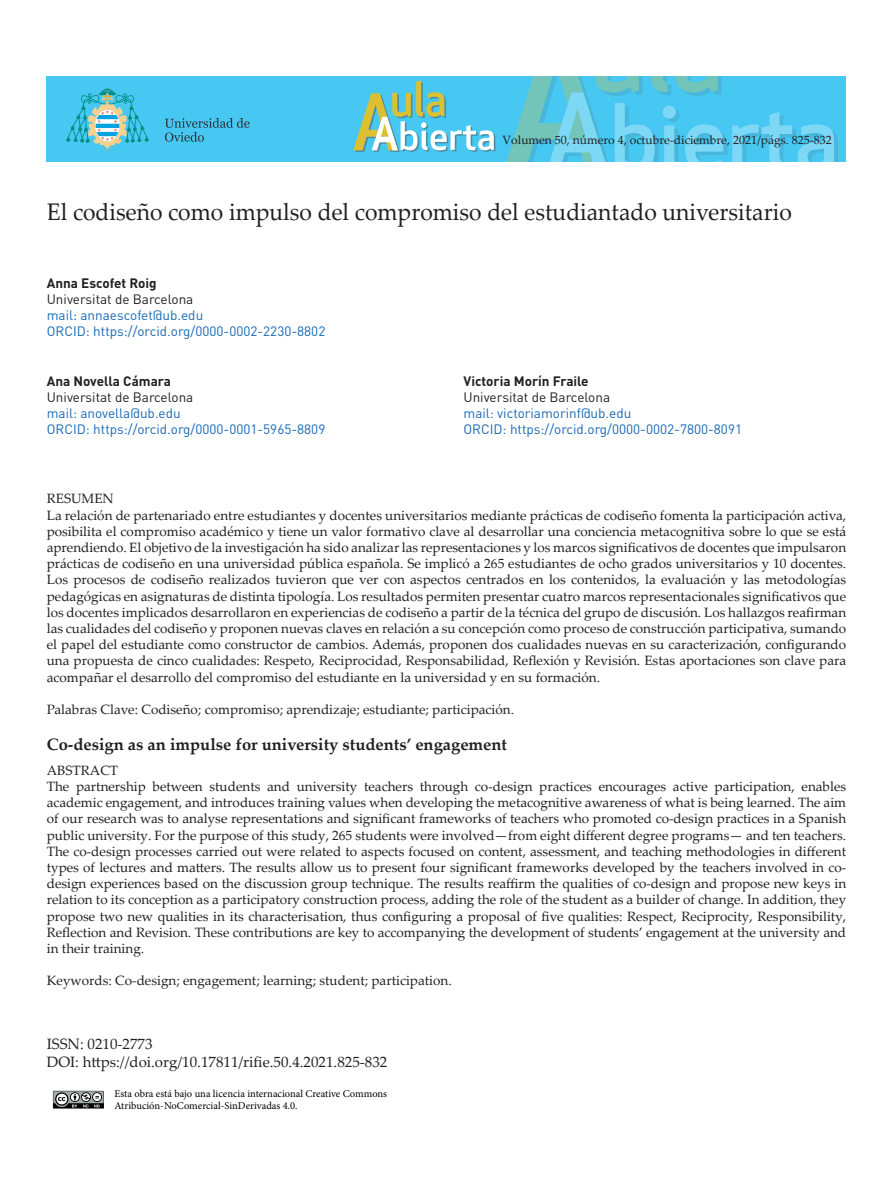
<style>
.page{position:relative;width:893px;height:1191px;background:#fff}
.page>*{position:absolute;margin:0;border:0;box-sizing:border-box;transform-origin:0 0}
.t1{font:24px "Palatino Linotype";color:#231f20;scale:.95 1}
.t2{font:700 16.5px "Palatino Linotype";color:#231f20}
.t3{font:15px/18px "Palatino Linotype";color:#231f20}
.t4{font:13.5px/16.2px "Palatino Linotype";color:#231f20}
.t5{font:13.5px/16.2px "DIN";color:#1768b4}
.t6{font:13.5px "DIN";color:#231f20}
.t7{font:700 13.5px "DIN";color:#231f20}
.t8{font:12px "Palatino Linotype";color:#231f20}
.t9{font:10.5px/12px "Minion Pro";color:#000001}
</style>
<div class="page">
<div style="left:46px;top:76px;width:800px;height:85px;background:#46c8f3"></div>
<svg style="left:507px;top:76px;width:331px;height:85px"></svg>
<svg style="left:165px;top:118px;width:85px;height:24px"></svg>
<svg style="left:66px;top:89px;width:83px;height:63px"></svg>
<svg style="left:353px;top:81px;width:142px;height:71px"></svg>
<svg style="left:53px;top:1090px;width:51px;height:18px"></svg>
<p class="t8" style="left:503px;top:131px;width:331px">Volumen 50, número 4, octubre-diciembre, 2021/págs. 825-832</p>
<h1 class="t1" style="left:47px;top:194px;width:786px">El codiseño como impulso del compromiso del estudiantado universitario</h1>
<p class="t7" style="left:47px;top:274px;width:111px">Anna Escofet Roig</p>
<p class="t6" style="left:47px;top:291px;width:148px">Universitat de Barcelona</p>
<p class="t5" style="left:47px;top:307px;width:280px">mail: annaescofet@ub.edu<br>ORCID: https://orcid.org/0000-0002-2230-8802</p>
<p class="t7" style="left:47px;top:372px;width:126px">Ana Novella Cámara</p>
<p class="t6" style="left:47px;top:388px;width:148px">Universitat de Barcelona</p>
<p class="t5" style="left:47px;top:405px;width:280px">mail: anovella@ub.edu<br>ORCID: https://orcid.org/0000-0001-5965-8809</p>
<p class="t7" style="left:463px;top:372px;width:127px">Victoria Morín Fraile</p>
<p class="t6" style="left:463px;top:388px;width:148px">Universitat de Barcelona</p>
<p class="t5" style="left:463px;top:405px;width:280px">mail: victoriamorinf@ub.edu<br>ORCID: https://orcid.org/0000-0002-7800-8091</p>
<p class="t4" style="left:47px;top:490px;width:801px">RESUMEN<br>La relación de partenariado entre estudiantes y docentes universitarios mediante prácticas de codiseño fomenta la participación activa, posibilita el compromiso académico y tiene un valor formativo clave al desarrollar una conciencia metacognitiva sobre lo que se está aprendiendo. El objetivo de la investigación ha sido analizar las representaciones y los marcos significativos de docentes que impulsaron prácticas de codiseño en una universidad pública española. Se implicó a 265 estudiantes de ocho grados universitarios y 10 docentes.<br>Los procesos de codiseño realizados tuvieron que ver con aspectos centrados en los contenidos, la evaluación y las metodologías pedagógicas en asignaturas de distinta tipología. Los resultados permiten presentar cuatro marcos representacionales significativos que los docentes implicados desarrollaron en experiencias de codiseño a partir de la técnica del grupo de discusión. Los hallazgos reafirman las cualidades del codiseño y proponen nuevas claves en relación a su concepción como proceso de construcción participativa, sumando el papel del estudiante como constructor de cambios. Además, proponen dos cualidades nuevas en su caracterización, configurando una propuesta de cinco cualidades: Respeto, Reciprocidad, Responsabilidad, Reflexión y Revisión. Estas aportaciones son clave para acompañar el desarrollo del compromiso del estudiante en la universidad y en su formación.</p>
<p class="t4" style="left:47px;top:700px;width:469px">Palabras Clave: Codiseño; compromiso; aprendizaje; estudiante; participación.</p>
<p class="t2" style="left:47px;top:732px;width:462px">Co-design as an impulse for university students’ engagement</p>
<p class="t4" style="left:47px;top:761px;width:801px">ABSTRACT<br>The partnership between students and university teachers through co-design practices encourages active participation, enables academic engagement, and introduces training values when developing the metacognitive awareness of what is being learned. The aim of our research was to analyse representations and significant frameworks of teachers who promoted co-design practices in a Spanish public university. For the purpose of this study, 265 students were involved—from eight different degree programs— and ten teachers.<br>The co-design processes carried out were related to aspects focused on content, assessment, and teaching methodologies in different types of lectures and matters. The results allow us to present four significant frameworks developed by the teachers involved in co&shy;design experiences based on the discussion group technique. The results reaffirm the qualities of co-design and propose new keys in relation to its conception as a participatory construction process, adding the role of the student as a builder of change. In addition, they propose two new qualities in its characterisation, thus configuring a proposal of five qualities: Respect, Reciprocity, Responsibility, Reflection and Revision. These contributions are key to accompanying the development of students’ engagement at the university and in their training.</p>
<p class="t4" style="left:47px;top:972px;width:406px">Keywords: Co-design; engagement; learning; student; participation.</p>
<p class="t3" style="left:47px;top:1034px;width:342px">ISSN: 0210-2773<br>DOI: https://doi.org/10.17811/rifie.50.4.2021.825-832</p>
<p class="t9" style="left:114px;top:1087px;width:274px">Esta obra está bajo una licencia internacional Creative Commons<br>Atribución-NoComercial-SinDerivadas 4.0.</p>
</div>
